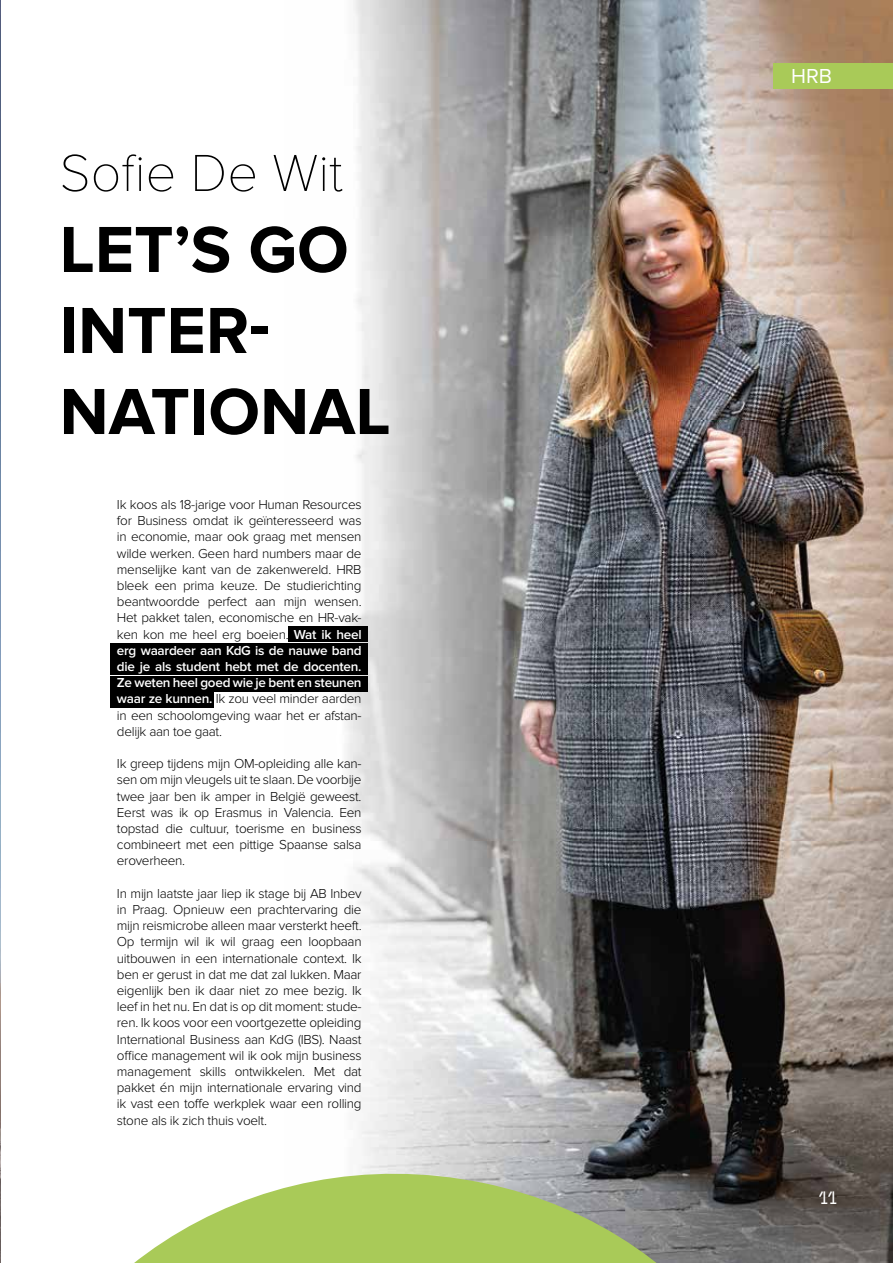
<style>
.page{position:relative;width:893px;height:1263px;background:#fff}
.page>*{position:absolute;margin:0;border:0;box-sizing:border-box;transform-origin:0 0}
.t1{font:700 67.5px/81px "Proxima Nova";color:#000}
.t2{font:100 54px "Proxima Nova";color:#000}
.t3{font:21px "Proxima Nova";color:#fff}
.t4{font:18px "Kd G";color:#fff}
.t5{font:300 13.5px/16.2px "Proxima Nova";letter-spacing:-.02em;color:#000;text-align:justify}
.s1{font-weight:600;color:#fff}
</style>
<div class="page">
<img style="left:0;top:0;width:1px;height:1135px">
<img style="left:285px;top:0;width:608px;height:1263px">
<div style="left:774px;top:63px;width:119px;height:26px;background:#a9ca58"></div>
<svg style="left:0;top:1135px;width:853px;height:128px"></svg>
<div style="left:288px;top:626px;width:80px;height:15px;background:#000"></div>
<div style="left:111px;top:643px;width:257px;height:15px;background:#000"></div>
<div style="left:111px;top:659px;width:257px;height:16px;background:#000"></div>
<div style="left:111px;top:676px;width:257px;height:15px;background:#000"></div>
<div style="left:111px;top:692px;width:103px;height:15px;background:#000"></div>
<h2 class="t2" style="left:60px;top:142px;width:285px">Sofie De Wit</h2>
<h1 class="t1" style="left:60px;top:211px;width:333px">LET’S GO<br>INTER-<br>NATIONAL</h1>
<p class="t5" style="left:117px;top:496px;width:246px">Ik koos als 18-jarige voor Human Resources for Business omdat ik geïnteresseerd was in economie, maar ook graag met mensen wilde werken. Geen hard numbers maar de menselijke kant van de zakenwereld. HRB bleek een prima keuze. De studierichting beantwoordde perfect aan mijn wensen.<br>Het pakket talen, economische en HR-vak&shy;ken kon me heel erg boeien. <span class="s1">Wat ik heel erg waardeer aan KdG is de nauwe band die je als student hebt met de docenten.<br>Ze weten heel goed wie je bent en steunen waar ze kunnen.</span> Ik zou veel minder aarden in een schoolomgeving waar het er afstan&shy;delijk aan toe gaat.</p>
<p class="t5" style="left:117px;top:756px;width:246px">Ik greep tijdens mijn OM-opleiding alle kan&shy;sen om mijn vleugels uit te slaan. De voorbije twee jaar ben ik amper in België geweest.<br>Eerst was ik op Erasmus in Valencia. Een topstad die cultuur, toerisme en business combineert met een pittige Spaanse salsa eroverheen.</p>
<p class="t5" style="left:117px;top:885px;width:246px">In mijn laatste jaar liep ik stage bij AB Inbev in Praag. Opnieuw een prachtervaring die mijn reismicrobe alleen maar versterkt heeft.<br>Op termijn wil ik wil graag een loopbaan uitbouwen in een internationale context. Ik ben er gerust in dat me dat zal lukken. Maar eigenlijk ben ik daar niet zo mee bezig. Ik leef in het nu. En dat is op dit moment: stude&shy;ren. Ik koos voor een voortgezette opleiding International Business aan KdG (IBS). Naast office management wil ik ook mijn business management skills ontwikkelen. Met dat pakket én mijn internationale ervaring vind ik vast een toffe werkplek waar een rolling stone als ik zich thuis voelt.</p>
<h3 class="t3" style="left:791px;top:64px;width:42px">HRB</h3>
<h3 class="t4" style="left:818px;top:1185px;width:20px">11</h3>
</div>
